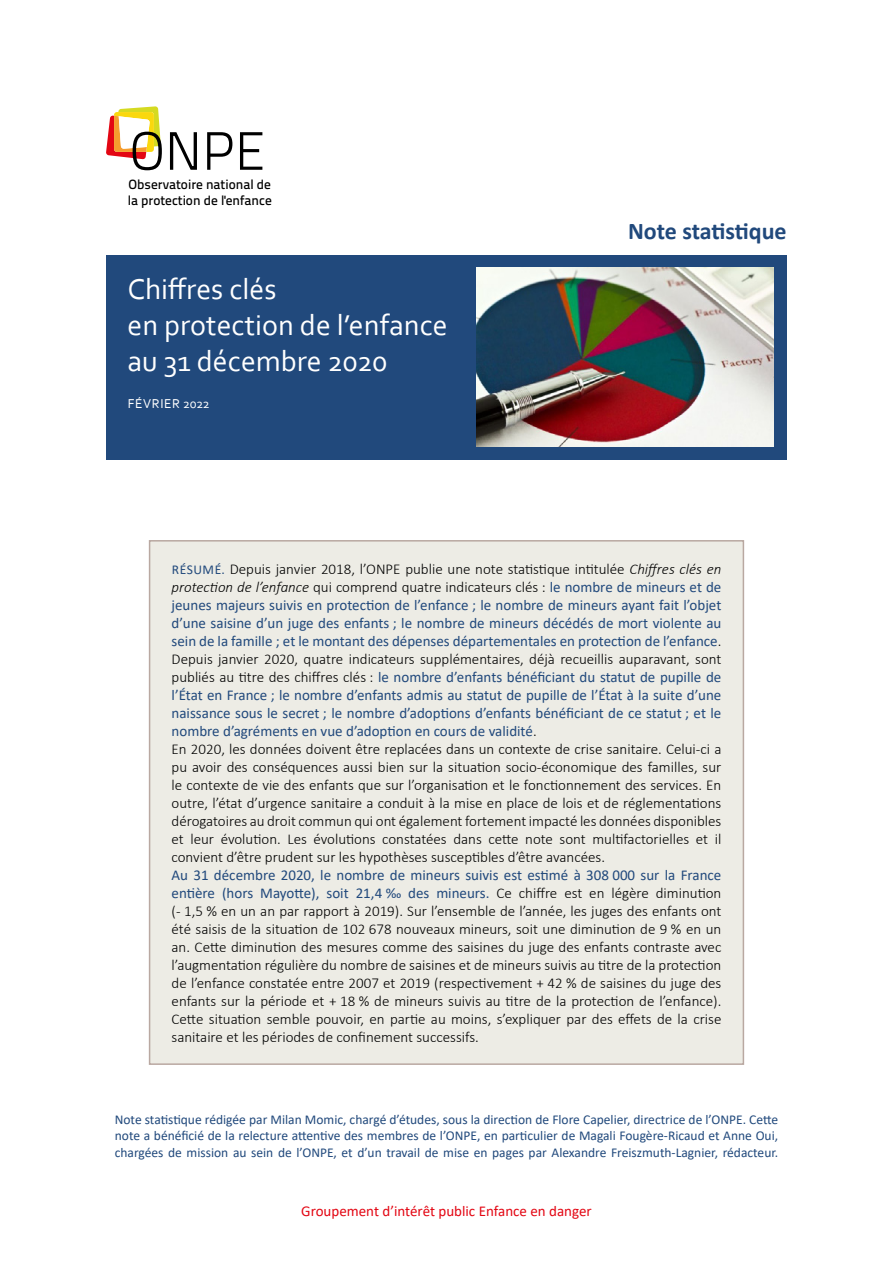
<style>
.page{position:relative;width:893px;height:1263px;background:#fff}
.page>*{position:absolute;margin:0;border:0;box-sizing:border-box;transform-origin:0 0}
.t1{font:53.85px "Titillium Text 14 L 250 wt";color:#000}
.t2{font:30px/36px "Corbel";color:#fff}
.t3{font:700 24px "Calibri";letter-spacing:-.01em;color:#21497c}
.t4{font:300 15px/18px "Calibri";color:#000}
.t5{font:15px "Calibri";color:#e30613}
.t6{font:13.5px/16.2px "Calibri";color:#21497c;text-align:justify}
.t7{font:13.5px "Corbel";letter-spacing:.04em;color:#fff}
.t8{font:13.35px/16px "Titillium Text 14 L 600 wt";color:#000}
.s1{font-weight:400;font-size:13.5px;color:#21497c}
.s2{font-style:italic}
.s3{font-weight:400;color:#21497c}
</style>
<div class="page">
<svg style="left:106px;top:106px;width:55px;height:53px"></svg>
<div style="left:106px;top:255px;width:681px;height:204px;background:#21497c"></div>
<img style="left:476px;top:268px;width:298px;height:178px">
<div style="left:150px;top:541px;width:593px;height:523px;background:#edece5"></div>
<div style="left:149px;top:540px;width:595px;height:525px;border:2px solid #b9a8a1"></div>
<h1 class="t1" style="left:130px;top:119px;width:137px">ONPE</h1>
<p class="t8" style="left:128px;top:176px;width:146px">Observatoire national de la protection de l'enfance</p>
<h2 class="t2" style="left:128px;top:270px;width:322px">Chiffres clés<br>en protection de l’enfance au 31 décembre 2020</h2>
<p class="t7" style="left:128px;top:395px;width:83px">FÉVRIER 2022</p>
<h3 class="t3" style="left:628px;top:214px;width:160px">Note statistique</h3>
<p class="t4" style="left:172px;top:560px;width:551px"><span class="s1">RÉSUMÉ.</span> Depuis janvier 2018, l’ONPE publie une note statistique intitulée <span class="s2">Chiffres clés en protection de l’enfance</span> qui comprend quatre indicateurs clés : <span class="s3">le nombre de mineurs et de jeunes majeurs suivis en protection de l’enfance ; le nombre de mineurs ayant fait l’objet d’une saisine d’un juge des enfants ; le nombre de mineurs décédés de mort violente au sein de la famille ; et le montant des dépenses départementales en protection de l’enfance</span>.<br>Depuis janvier 2020, quatre indicateurs supplémentaires, déjà recueillis auparavant, sont publiés au titre des chiffres clés : <span class="s3">le nombre d’enfants bénéficiant du statut de pupille de l’État en France ; le nombre d’enfants admis au statut de pupille de l’État à la suite d’une naissance sous le secret ; le nombre d’adoptions d’enfants bénéficiant de ce statut ; et le nombre d’agréments en vue d’adoption en cours de validité</span>.<br>En 2020, les données doivent être replacées dans un contexte de crise sanitaire. Celui-ci a pu avoir des conséquences aussi bien sur la situation socio-économique des familles, sur le contexte de vie des enfants que sur l’organisation et le fonctionnement des services. En outre, l’état d’urgence sanitaire a conduit à la mise en place de lois et de réglementations dérogatoires au droit commun qui ont également fortement impacté les données disponibles et leur évolution. Les évolutions constatées dans cette note sont multifactorielles et il convient d’être prudent sur les hypothèses susceptibles d’être avancées.</p>
<p class="t4" style="left:172px;top:866px;width:551px;text-align:justify"><span class="s3">Au 31 décembre 2020, le nombre de mineurs suivis est estimé à 308 000 sur la France entière (hors Mayotte), soit 21,4 ‰ des mineurs.</span> Ce chiffre est en légère diminution (- 1,5 % en un an par rapport à 2019). Sur l’ensemble de l’année, les juges des enfants ont été saisis de la situation de 102 678 nouveaux mineurs, soit une diminution de 9 % en un an. Cette diminution des mesures comme des saisines du juge des enfants contraste avec l’augmentation régulière du nombre de saisines et de mineurs suivis au titre de la protection de l’enfance constatée entre 2007 et 2019 (respectivement + 42 % de saisines du juge des enfants sur la période et + 18 % de mineurs suivis au titre de la protection de l’enfance).<br>Cette situation semble pouvoir, en partie au moins, s’expliquer par des effets de la crise sanitaire et les périodes de confinement successifs.</p>
<p class="t6" style="left:115px;top:1111px;width:665px">Note statistique rédigée par Milan Momic, chargé d’études, sous la direction de Flore Capelier, directrice de l’ONPE. Cette note a bénéficié de la relecture attentive des membres de l’ONPE, en particulier de Magali Fougère-Ricaud et Anne Oui, chargées de mission au sein de l’ONPE, et d’un travail de mise en pages par Alexandre Freiszmuth-Lagnier, rédacteur.</p>
<p class="t5" style="left:301px;top:1201px;width:292px">Groupement d’intérêt public Enfance en danger</p>
</div>
